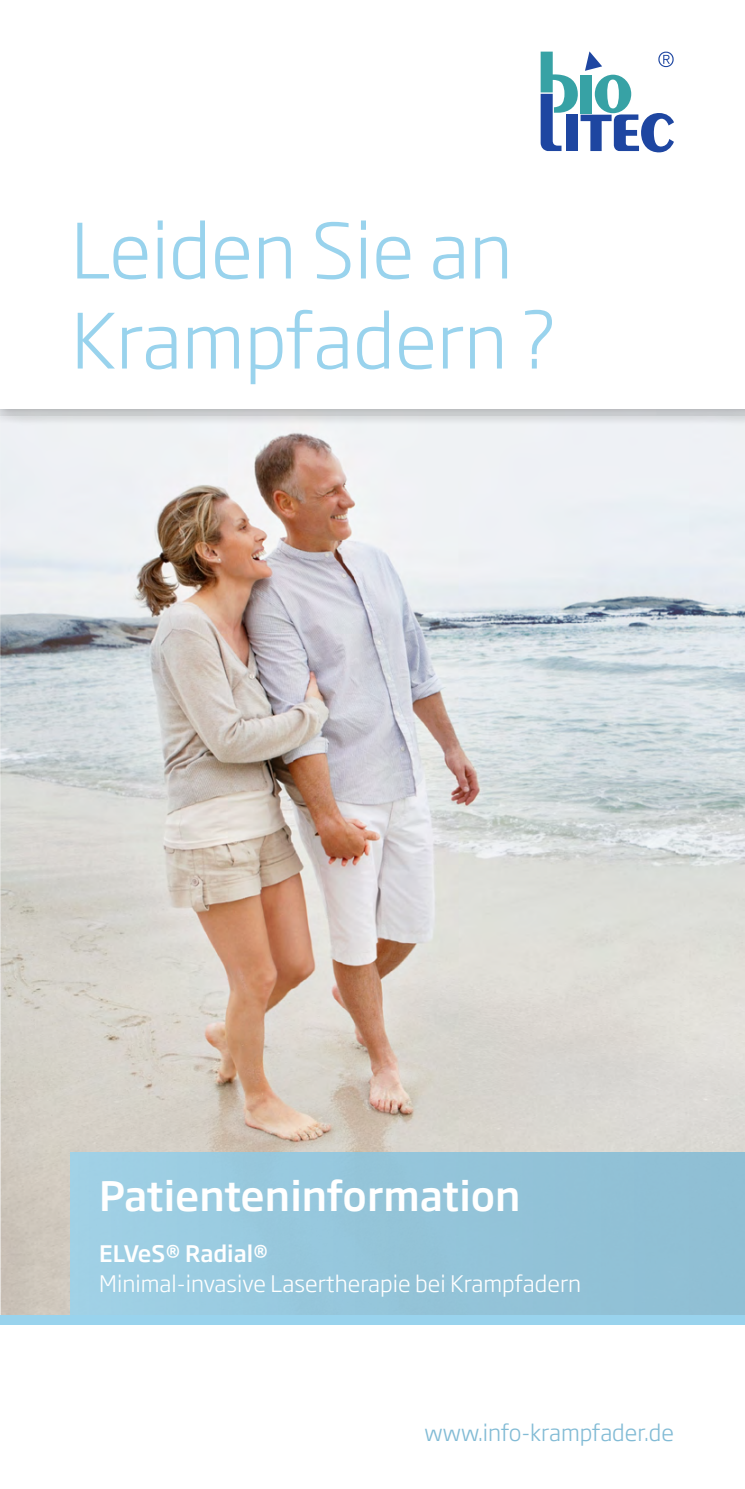
<style>
.page{position:relative;width:745px;height:1489px;background:#fff}
.page>*{position:absolute;margin:0;border:0;box-sizing:border-box;transform-origin:0 0}
.t1{font:300 75px/90px "Soho Gothic Pro";color:#99d3ed}
.t2{font:500 40px "Soho Gothic Pro";color:#fff}
.t3{font:300 22.5px "Soho Gothic Pro";color:#fff}
.t4{font:300 22.5px "Soho Gothic Pro";color:#82bbd5}
.t5{font:500 22.5px "Soho Gothic Pro";color:#fff}
</style>
<div class="page">
<img style="left:0;top:427px;width:744px;height:887px">
<div style="left:0;top:0;width:744px;height:427px;background:#000;opacity:.25"></div>
<div style="left:0;top:0;width:744px;height:408px;background:#fff"></div>
<div style="left:71px;top:1152px;width:673px;height:163px;background:#94c4d9"></div>
<div style="left:0;top:1314px;width:744px;height:10px;background:#99d3ed"></div>
<svg style="left:540px;top:51px;width:133px;height:102px"></svg>
<h1 class="t1" style="left:71px;top:201px;width:487px">Leiden Sie an<br>Krampfadern ?</h1>
<h2 class="t2" style="left:99px;top:1164px;width:422px">Patienteninformation</h2>
<p class="t5" style="left:99px;top:1235px;width:170px">ELVeS® Radial®</p>
<p class="t3" style="left:99px;top:1266px;width:483px">Minimal-invasive Lasertherapie bei Krampfadern</p>
<p class="t4" style="left:424px;top:1414px;width:251px">www.info-krampfader.de</p>
</div>
